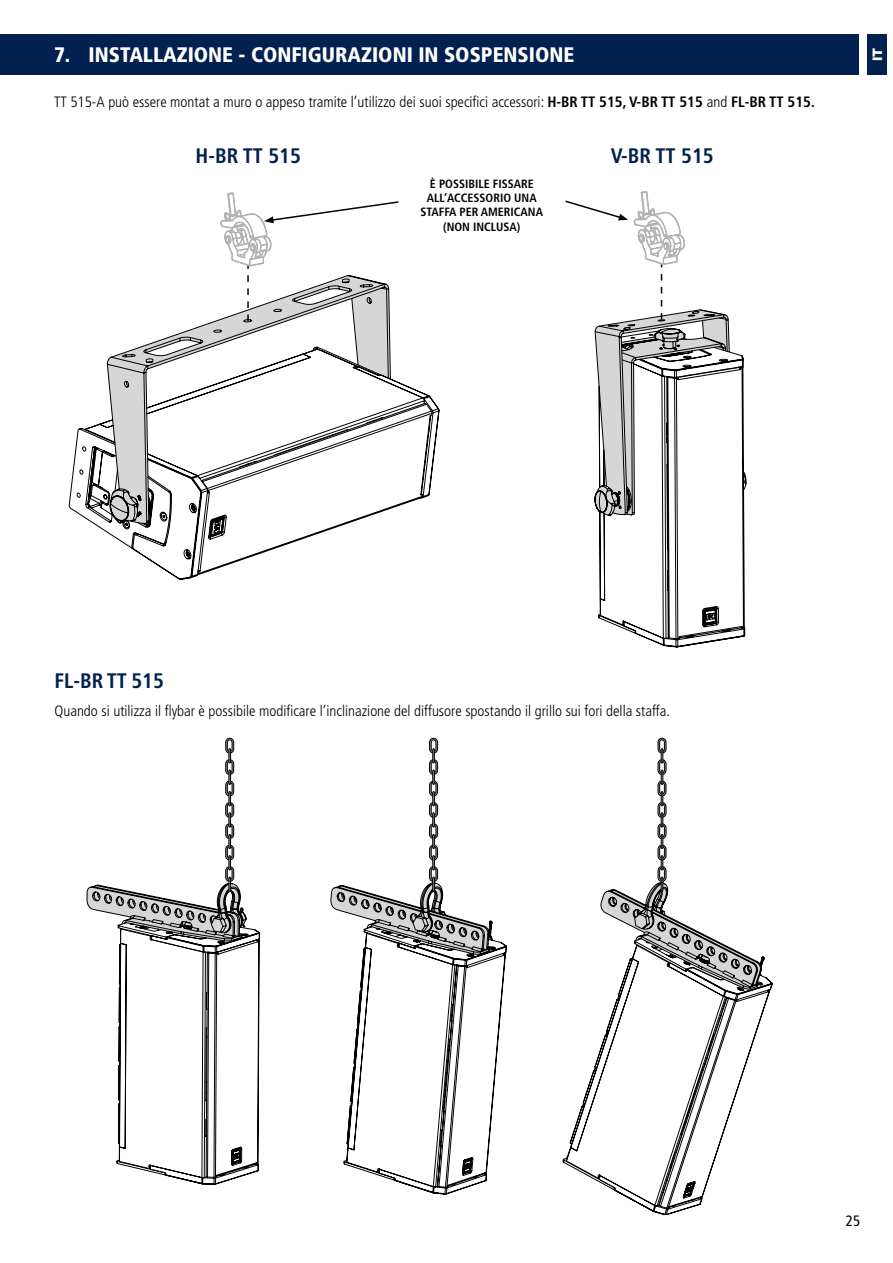
<style>
.page{position:relative;width:893px;height:1263px;background:#fff}
.page>*{position:absolute;margin:0;border:0;box-sizing:border-box;transform-origin:0 0}
.t1{font:900 condensed 21px "Frutiger LT Std";color:#fff}
.t2{font:700 condensed 21px "Frutiger LT Std";color:#022050}
.t3{font:300 condensed 15px "Frutiger LT Std";color:#000}
.t4{font:condensed 15px "Frutiger LT Std";color:#000}
.t5{font:900 13.5px "Gotham";color:#fff}
.t6{font:700 condensed 12px/14.4px "Frutiger LT Std";color:#000;text-align:center}
.s1{font-weight:700}
</style>
<div class="page">
<div style="left:867px;top:34px;width:20px;height:41px;background:#022050"></div>
<div style="left:0;top:34px;width:859px;height:41px;background:#022050"></div>
<svg style="left:142px;top:319px;width:249px;height:27px"></svg>
<svg style="left:68px;top:346px;width:372px;height:226px"></svg>
<svg style="left:164px;top:475px;width:45px;height:105px"></svg>
<svg style="left:220px;top:192px;width:179px;height:129px"></svg>
<svg style="left:598px;top:518px;width:148px;height:220px"></svg>
<svg style="left:565px;top:191px;width:182px;height:327px"></svg>
<svg style="left:87px;top:738px;width:174px;height:440px"></svg>
<div style="left:228px;top:748px;width:3px;height:15px;border:1px solid #020203"></div>
<svg style="left:330px;top:893px;width:177px;height:302px"></svg>
<svg style="left:331px;top:738px;width:159px;height:216px"></svg>
<div style="left:432px;top:748px;width:3px;height:15px;border:1px solid #020203"></div>
<svg style="left:565px;top:902px;width:207px;height:312px"></svg>
<svg style="left:601px;top:738px;width:161px;height:252px"></svg>
<h1 class="t1" style="left:54px;top:42px;width:522px">7. INSTALLAZIONE - CONFIGURAZIONI IN SOSPENSIONE</h1>
<p class="t5" style="left:868px;top:61px;width:15px;rotate:-90deg">IT</p>
<p class="t3" style="left:54px;top:94px;width:762px">TT 515-A può essere montat a muro o appeso tramite l’utilizzo dei suoi specifici accessori: <span class="s1">H-BR TT 515, V-BR TT 515</span> and <span class="s1">FL-BR TT 515.</span></p>
<h1 class="t2" style="left:196px;top:143px;width:107px">H-BR TT 515</h1>
<h1 class="t2" style="left:611px;top:143px;width:105px">V-BR TT 515</h1>
<h1 class="t2" style="left:54px;top:668px;width:111px">FL-BR TT 515</h1>
<p class="t6" style="left:421px;top:176px;width:124px">È POSSIBILE FISSARE<br>ALL’ACCESSORIO UNA<br>STAFFA PER AMERICANA (NON INCLUSA)</p>
<p class="t3" style="left:54px;top:702px;width:617px">Quando si utilizza il flybar è possibile modificare l’inclinazione del diffusore spostando il grillo sui fori della staffa.</p>
<p class="t4" style="left:846px;top:1211px;width:16px">25</p>
</div>
